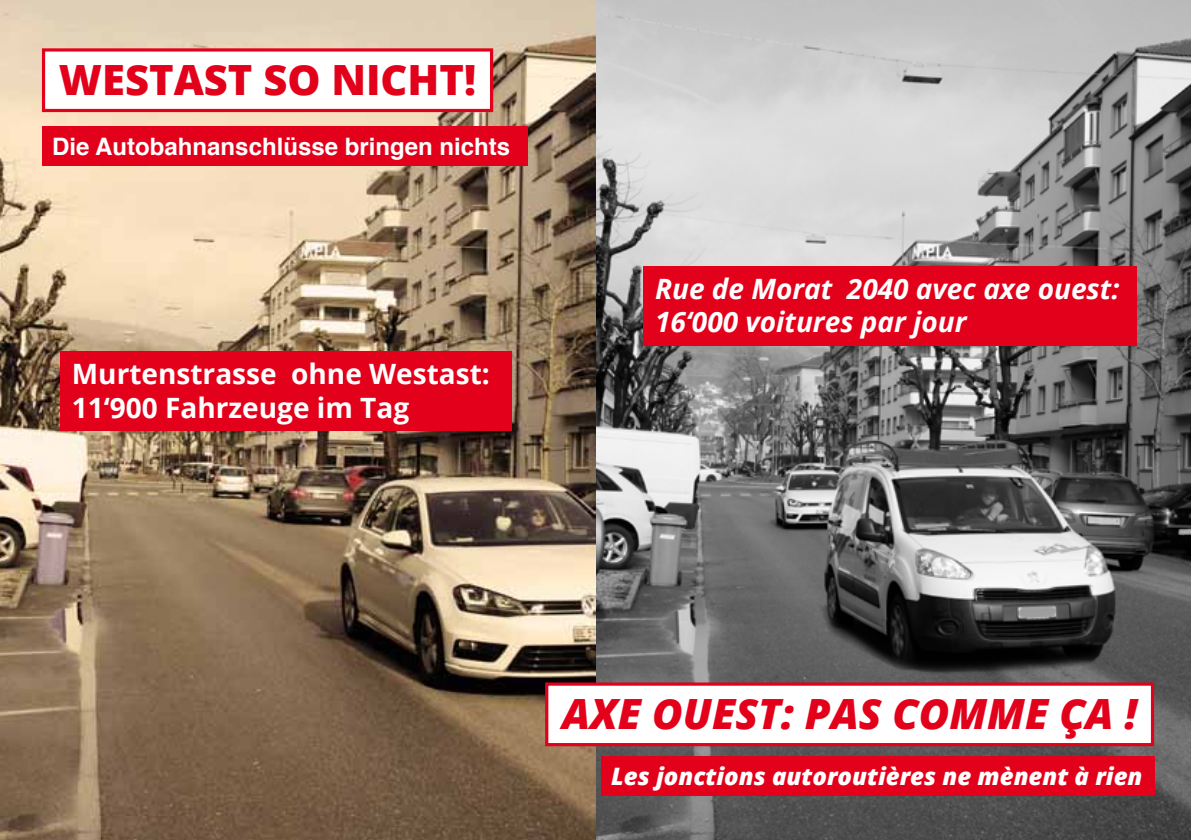
<style>
.page{position:relative;width:1191px;height:840px;background:#fff}
.page>*{position:absolute;margin:0;border:0;box-sizing:border-box;transform-origin:0 0}
.t1{font:italic 800 41.6px "Open Sans";color:#e2001a}
.t2{font:800 41.6px "Open Sans";color:#e2001a}
.t3{font:italic 700 28px/33.6px "Open Sans";color:#fff}
.t4{font:700 28px/33.6px "Open Sans";color:#fff}
.t5{font:italic 800 24px "Open Sans";color:#fff}
.t6{font:700 24px "Helvetica";color:#fff}
</style>
<div class="page">
<img style="left:595px;top:0;width:596px;height:839px">
<img style="left:0;top:0;width:595px;height:839px">
<div style="left:44px;top:50px;width:447px;height:60px;background:#fff"></div>
<div style="left:42px;top:48px;width:451px;height:64px;border:3px solid #e2001a"></div>
<div style="left:547px;top:683px;width:605px;height:61px;background:#fff"></div>
<div style="left:545px;top:682px;width:609px;height:63px;border:3px solid #e2001a"></div>
<div style="left:643px;top:266px;width:494px;height:79px;background:#e2001a"></div>
<div style="left:61px;top:351px;width:451px;height:79px;background:#e2001a"></div>
<div style="left:42px;top:126px;width:485px;height:40px;background:#e2001a"></div>
<div style="left:601px;top:755px;width:553px;height:40px;background:#e2001a"></div>
<h1 class="t2" style="left:59px;top:48px;width:419px">WESTAST SO NICHT!</h1>
<p class="t6" style="left:52px;top:127px;width:459px">Die Autobahnanschlüsse bringen nichts</p>
<p class="t4" style="left:72px;top:356px;width:419px">Murtenstrasse ohne Westast:<br>11‘900 Fahrzeuge im Tag</p>
<p class="t3" style="left:655px;top:271px;width:466px">Rue de Morat 2040 avec axe ouest:<br>16‘000 voitures par jour</p>
<h1 class="t1" style="left:562px;top:682px;width:576px">AXE OUEST: PAS COMME çA !</h1>
<p class="t5" style="left:611px;top:757px;width:533px">Les jonctions autoroutières ne mènent à rien</p>
</div>
